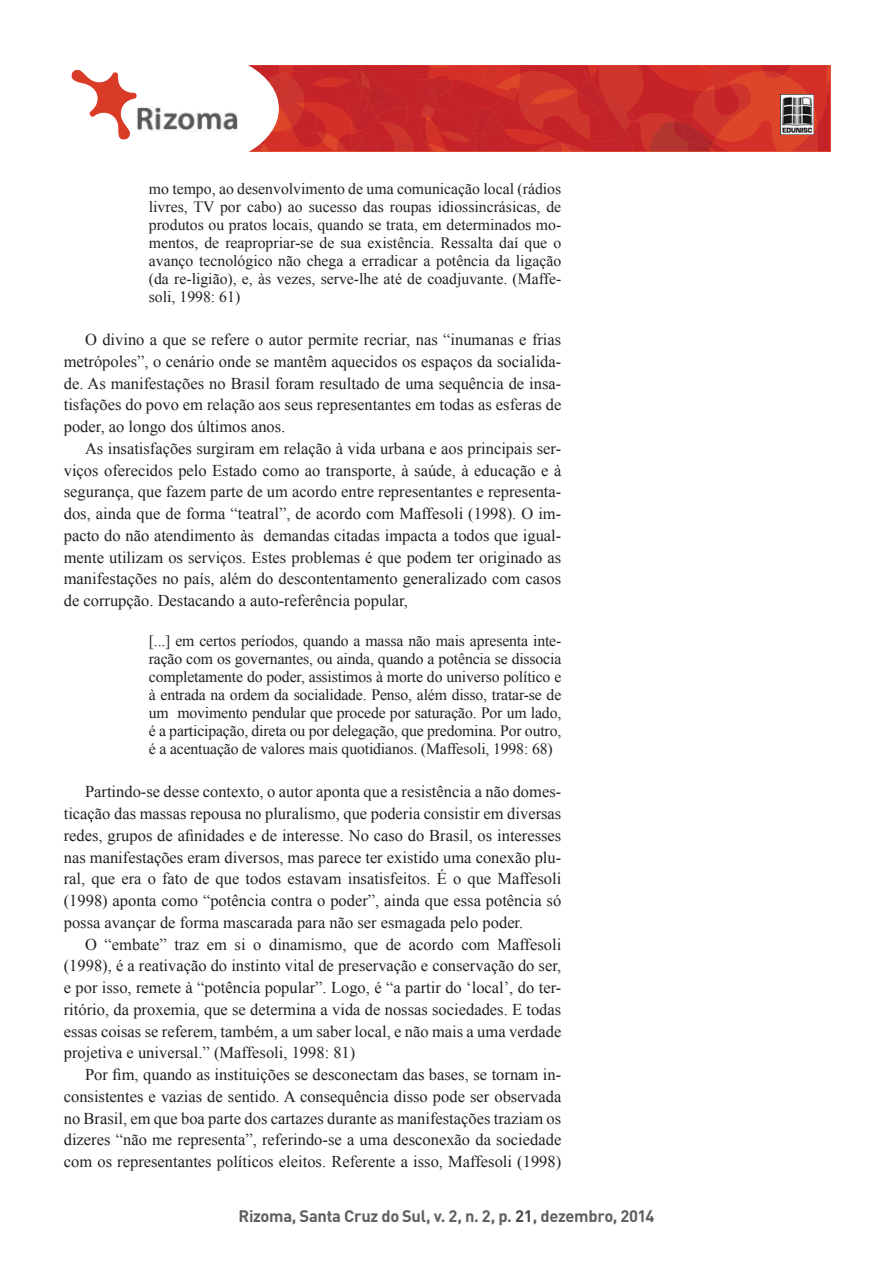
<style>
.page{position:relative;width:893px;height:1263px;background:#fff}
.page>*{position:absolute;margin:0;border:0;box-sizing:border-box;transform-origin:0 0}
.t1{font:16.5px/21.8px "Times New Roman";color:#231f20;text-align:justify}
.t2{font:700 16.5px "DIN Pro";letter-spacing:-.02em;color:#5f5f62}
.t3{font:15.75px/18px "Times New Roman";letter-spacing:-.01em;color:#231f20;text-align:justify}
.s1{color:#454647}
</style>
<div class="page">
<svg style="left:248px;top:65px;width:582px;height:87px;background:#cb2f2b"></svg>
<div style="left:88px;top:52px;width:188px;height:113px;background:#fff;border-radius:50%"></div>
<div style="left:85px;top:49px;width:194px;height:119px;border:6px solid #fff;border-radius:50%"></div>
<img style="left:780px;top:95px;width:34px;height:40px">
<img style="left:137px;top:107px;width:101px;height:24px">
<svg style="left:71px;top:69px;width:66px;height:71px"></svg>
<p class="t3" style="left:149px;top:179px;width:414px">mo tempo, ao desenvolvimento de uma comunicação local (rádios livres, TV por cabo) ao sucesso das roupas idiossincrásicas, de produtos ou pratos locais, quando se trata, em determinados mo&shy;mentos, de reapropriar-se de sua existência. Ressalta daí que o avanço tecnológico não chega a erradicar a potência da ligação (da re-ligião), e, às vezes, serve-lhe até de coadjuvante. (Maffe&shy;soli, 1998: 61)</p>
<p class="t1" style="left:64px;top:328px;width:499px;text-indent:21px">O divino a que se refere o autor permite recriar, nas “inumanas e frias metrópoles”, o cenário onde se mantêm aquecidos os espaços da socialida&shy;de. As manifestações no Brasil foram resultado de uma sequência de insa&shy;tisfações do povo em relação aos seus representantes em todas as esferas de poder, ao longo dos últimos anos.</p>
<p class="t1" style="left:64px;top:437px;width:499px;text-indent:21px">As insatisfações surgiram em relação à vida urbana e aos principais ser&shy;viços oferecidos pelo Estado como ao transporte, à saúde, à educação e à segurança, que fazem parte de um acordo entre representantes e representa&shy;dos, ainda que de forma “teatral”, de acordo com Maffesoli (1998). O im&shy;pacto do não atendimento às demandas citadas impacta a todos que igual&shy;mente utilizam os serviços. Estes problemas é que podem ter originado as manifestações no país, além do descontentamento generalizado com casos de corrupção. Destacando a auto-referência popular,</p>
<p class="t3" style="left:149px;top:631px;width:414px">[...] em certos períodos, quando a massa não mais apresenta inte&shy;ração com os governantes, ou ainda, quando a potência se dissocia completamente do poder, assistimos à morte do universo político e à entrada na ordem da socialidade. Penso, além disso, tratar-se de um movimento pendular que procede por saturação. Por um lado, é a participação, direta ou por delegação, que predomina. Por outro, é a acentuação de valores mais quotidianos. (Maffesoli, 1998: 68)</p>
<p class="t1" style="left:64px;top:781px;width:499px;text-indent:21px">Partindo-se desse contexto, o autor aponta que a resistência a não domes&shy;ticação das massas repousa no pluralismo, que poderia consistir em diversas redes, grupos de afinidades e de interesse. No caso do Brasil, os interesses nas manifestações eram diversos, mas parece ter existido uma conexão plu&shy;ral, que era o fato de que todos estavam insatisfeitos. É o que Maffesoli (1998) aponta como “potência contra o poder”, ainda que essa potência só possa avançar de forma mascarada para não ser esmagada pelo poder.</p>
<p class="t1" style="left:64px;top:933px;width:499px;text-indent:21px">O “embate” traz em si o dinamismo, que de acordo com Maffesoli (1998), é a reativação do instinto vital de preservação e conservação do ser, e por isso, remete à “potência popular”. Logo, é “a partir do ‘local’, do ter&shy;ritório, da proxemia, que se determina a vida de nossas sociedades. E todas essas coisas se referem, também, a um saber local, e não mais a uma verdade projetiva e universal.” (Maffesoli, 1998: 81)</p>
<p class="t1" style="left:64px;top:1063px;width:499px;text-indent:21px">Por fim, quando as instituições se desconectam das bases, se tornam in&shy;consistentes e vazias de sentido. A consequência disso pode ser observada no Brasil, em que boa parte dos cartazes durante as manifestações traziam os dizeres “não me representa”, referindo-se a uma desconexão da sociedade com os representantes políticos eleitos. Referente a isso, Maffesoli (1998)</p>
<p class="t2" style="left:239px;top:1205px;width:417px">Rizoma, Santa Cruz do Sul, v. 2, n. 2, p. <span class="s1">21</span>, dezembro, 2014</p>
</div>
